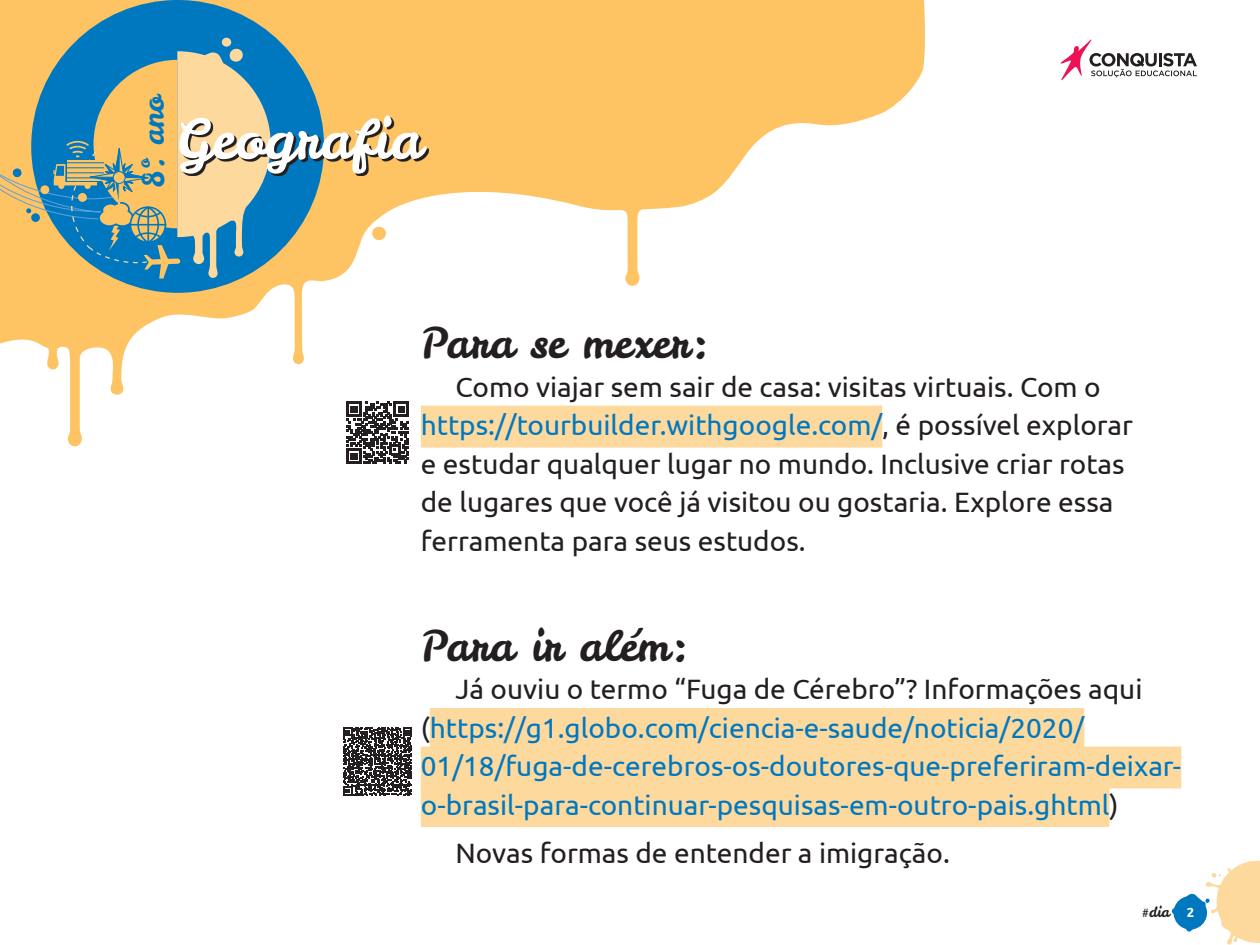
<style>
.page{position:relative;width:1260px;height:945px;background:#fff}
.page>*{position:absolute;margin:0;border:0;box-sizing:border-box;transform-origin:0 0}
.t1{font:54.25px "Leckerli One";color:#fff}
.t2{font:42px "Leckerli One";color:#231f20}
.t3{font:29.4px "Leckerli One";color:#0078c0}
.t4{font:28px/38.5px "Ubuntu";color:#231f20}
.t5{font:28px/38.5px "Ubuntu";color:#0078c0}
.t6{font:14.35px "Leckerli One";color:#231f20}
.t7{font:700 13.12px "Ubuntu";color:#fff}
.s1{color:#0078c0}
.s2{color:#231f20}
</style>
<div class="page">
<svg style="left:0;top:0;width:925px;height:447px"></svg>
<svg style="left:1172px;top:861px;width:88px;height:84px"></svg>
<div style="left:31px;top:0;width:293px;height:293px;background:#0078c0;border-radius:50%"></div>
<svg style="left:1061px;top:39px;width:136px;height:41px"></svg>
<svg style="left:0;top:37px;width:271px;height:242px"></svg>
<div style="left:113px;top:172px;width:12px;height:11px;background:#fec463;border-radius:50%"></div>
<div style="left:113px;top:171px;width:12px;height:13px;border:1px solid #0078c0;border-radius:50%"></div>
<svg style="left:182px;top:118px;width:247px;height:58px;background:#8d8465"></svg>
<div style="left:421px;top:406px;width:461px;height:42px;background:#fed99e"></div>
<div style="left:430px;top:708px;width:654px;height:42px;background:#fed99e"></div>
<div style="left:421px;top:747px;width:760px;height:42px;background:#fed99e"></div>
<div style="left:421px;top:785px;width:688px;height:42px;background:#fed99e"></div>
<svg style="left:343px;top:727px;width:69px;height:69px"></svg>
<svg style="left:347px;top:402px;width:62px;height:62px"></svg>
<p class="t3" style="left:133px;top:188px;width:95px;rotate:-90deg">8º. ano</p>
<h1 class="t1" style="left:176px;top:103px;width:248px">Geografia</h1>
<h2 class="t2" style="left:421px;top:315px;width:290px">Para se mexer:</h2>
<p class="t4" style="left:421px;top:367px;width:714px;text-indent:35px">Como viajar sem sair de casa: visitas virtuais. Com o <span class="s1">https://tourbuilder.withgoogle.com/</span>, é possível explorar e estudar qualquer lugar no mundo. Inclusive criar rotas de lugares que você já visitou ou gostaria. Explore essa ferramenta para seus estudos.</p>
<h2 class="t2" style="left:421px;top:617px;width:270px">Para ir além:</h2>
<p class="t5" style="left:421px;top:669px;width:762px;text-indent:35px"><span class="s2">Já ouviu o termo “Fuga de Cérebro”? Informações aqui (</span>https://g1.globo.com/ciencia-e-saude/noticia/2020/ 01/18/fuga-de-cerebros-os-doutores-que-preferiram-deixar&shy;o-brasil-para-continuar-pesquisas-em-outro-pais.ghtml<span class="s2">)</span></p>
<p class="t4" style="left:456px;top:833px;width:496px">Novas formas de entender a imigração.</p>
<p class="t6" style="left:1142px;top:903px;width:29px">#dia</p>
<p class="t7" style="left:1187px;top:905px;width:9px">2</p>
</div>
